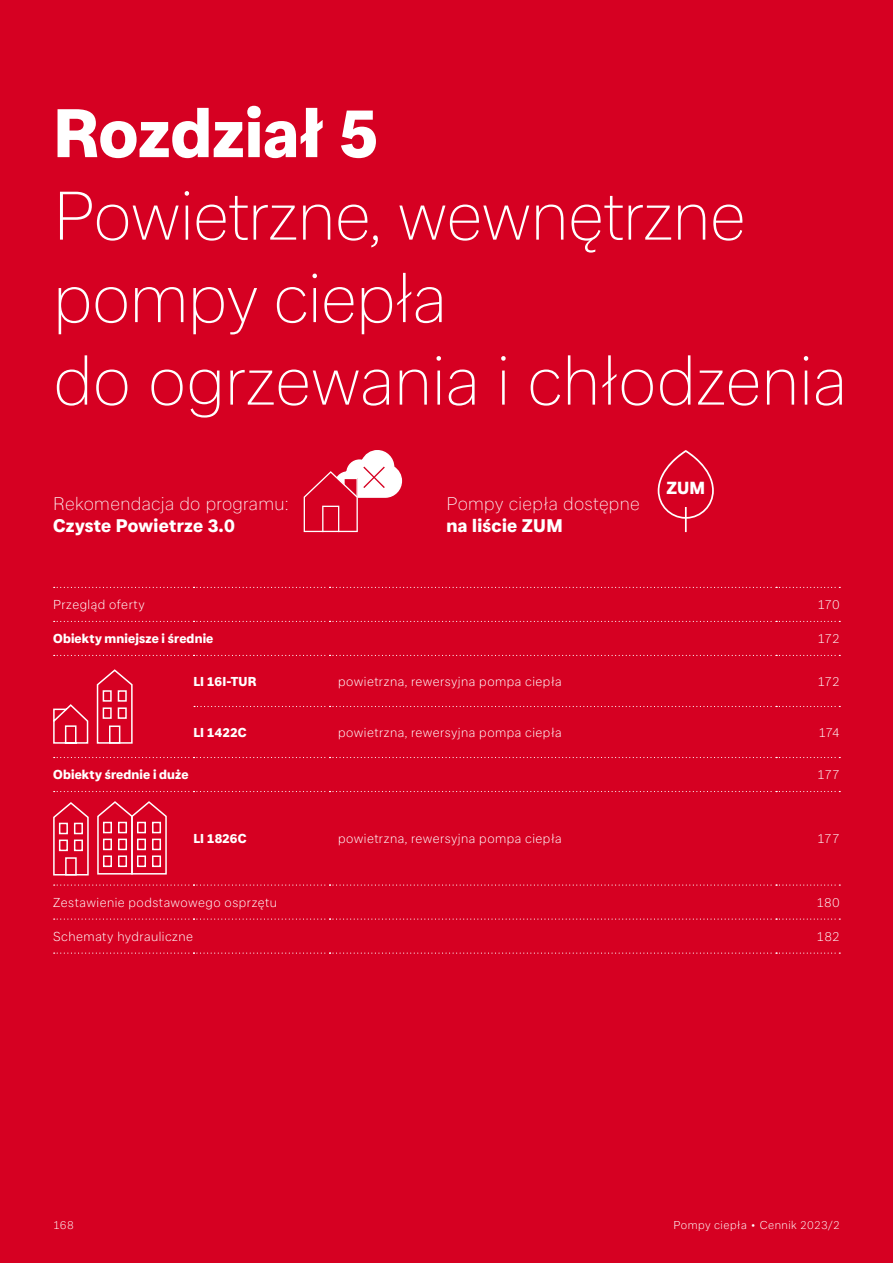
<style>
.page{position:relative;width:893px;height:1263px;background:#d60022}
.page>*{position:absolute;margin:0;border:0;box-sizing:border-box;transform-origin:0 0}
.t1{font:100 67.5px/82.5px "Glen Dimplex Sans";letter-spacing:-.01em;color:#fff}
.t2{font:800 67.5px "Glen Dimplex Sans";color:#fff}
.t3{font:100 18px "Glen Dimplex Sans";letter-spacing:.02em;color:#fff}
.t4{font:800 18px "Glen Dimplex Sans";letter-spacing:.02em;color:#fff}
.t5{font:800 17.25px "Glen Dimplex Sans";color:#fff}
.t6{font:300 12.75px "Glen Dimplex Sans";letter-spacing:.035em;color:#fff}
.t7{font:800 12.75px "Glen Dimplex Sans";letter-spacing:.01em;color:#fff}
.t8{font:300 11.25px "Glen Dimplex Sans";letter-spacing:.04em;color:#fff}
</style>
<div class="page">
<svg style="left:54px;top:587px;width:786px;height:1px"></svg>
<svg style="left:54px;top:621px;width:786px;height:1px"></svg>
<svg style="left:54px;top:655px;width:786px;height:1px"></svg>
<svg style="left:194px;top:706px;width:646px;height:1px"></svg>
<svg style="left:54px;top:757px;width:786px;height:1px"></svg>
<svg style="left:54px;top:791px;width:786px;height:1px"></svg>
<svg style="left:54px;top:884px;width:786px;height:2px"></svg>
<svg style="left:54px;top:918px;width:786px;height:2px"></svg>
<svg style="left:54px;top:952px;width:786px;height:2px"></svg>
<svg style="left:53px;top:704px;width:36px;height:40px"></svg>
<svg style="left:96px;top:669px;width:37px;height:75px"></svg>
<svg style="left:97px;top:801px;width:70px;height:74px"></svg>
<svg style="left:53px;top:802px;width:36px;height:74px"></svg>
<svg style="left:304px;top:450px;width:99px;height:82px"></svg>
<svg style="left:658px;top:450px;width:56px;height:82px"></svg>
<h1 class="t2" style="left:53px;top:92px;width:327px">Rozdział 5</h1>
<h1 class="t1" style="left:53px;top:173px;width:795px">Powietrzne, wewnętrzne pompy ciepła<br>do ogrzewania i chłodzenia</h1>
<h2 class="t3" style="left:53px;top:494px;width:237px">Rekomendacja do programu:</h2>
<h2 class="t4" style="left:53px;top:515px;width:183px">Czyste Powietrze 3.0</h2>
<h2 class="t3" style="left:446px;top:494px;width:195px">Pompy ciepła dostępne</h2>
<h2 class="t4" style="left:446px;top:515px;width:118px">na liście ZUM</h2>
<h3 class="t5" style="left:666px;top:478px;width:40px">ZUM</h3>
<p class="t6" style="left:53px;top:597px;width:93px">Przegląd oferty</p>
<p class="t6" style="left:817px;top:597px;width:24px">170</p>
<p class="t7" style="left:53px;top:631px;width:162px">Obiekty mniejsze i średnie</p>
<p class="t6" style="left:817px;top:631px;width:24px">172</p>
<p class="t7" style="left:193px;top:673px;width:65px">LI 16I-TUR</p>
<p class="t6" style="left:338px;top:674px;width:225px">powietrzna, rewersyjna pompa ciepła</p>
<p class="t6" style="left:817px;top:674px;width:24px">172</p>
<p class="t7" style="left:193px;top:724px;width:55px">LI 1422C</p>
<p class="t6" style="left:338px;top:725px;width:225px">powietrzna, rewersyjna pompa ciepła</p>
<p class="t6" style="left:818px;top:725px;width:23px">174</p>
<p class="t7" style="left:53px;top:767px;width:137px">Obiekty średnie i duże</p>
<p class="t6" style="left:817px;top:767px;width:24px">177</p>
<p class="t7" style="left:193px;top:831px;width:55px">LI 1826C</p>
<p class="t6" style="left:338px;top:831px;width:225px">powietrzna, rewersyjna pompa ciepła</p>
<p class="t6" style="left:817px;top:831px;width:24px">177</p>
<p class="t6" style="left:53px;top:895px;width:225px">Zestawienie podstawowego osprzętu</p>
<p class="t6" style="left:816px;top:895px;width:25px">180</p>
<p class="t6" style="left:53px;top:929px;width:142px">Schematy hydrauliczne</p>
<p class="t6" style="left:817px;top:929px;width:25px">182</p>
<p class="t8" style="left:53px;top:1218px;width:22px">168</p>
<p class="t8" style="left:674px;top:1219px;width:168px">Pompy ciepła ∙ Cennik 2023/2</p>
</div>
